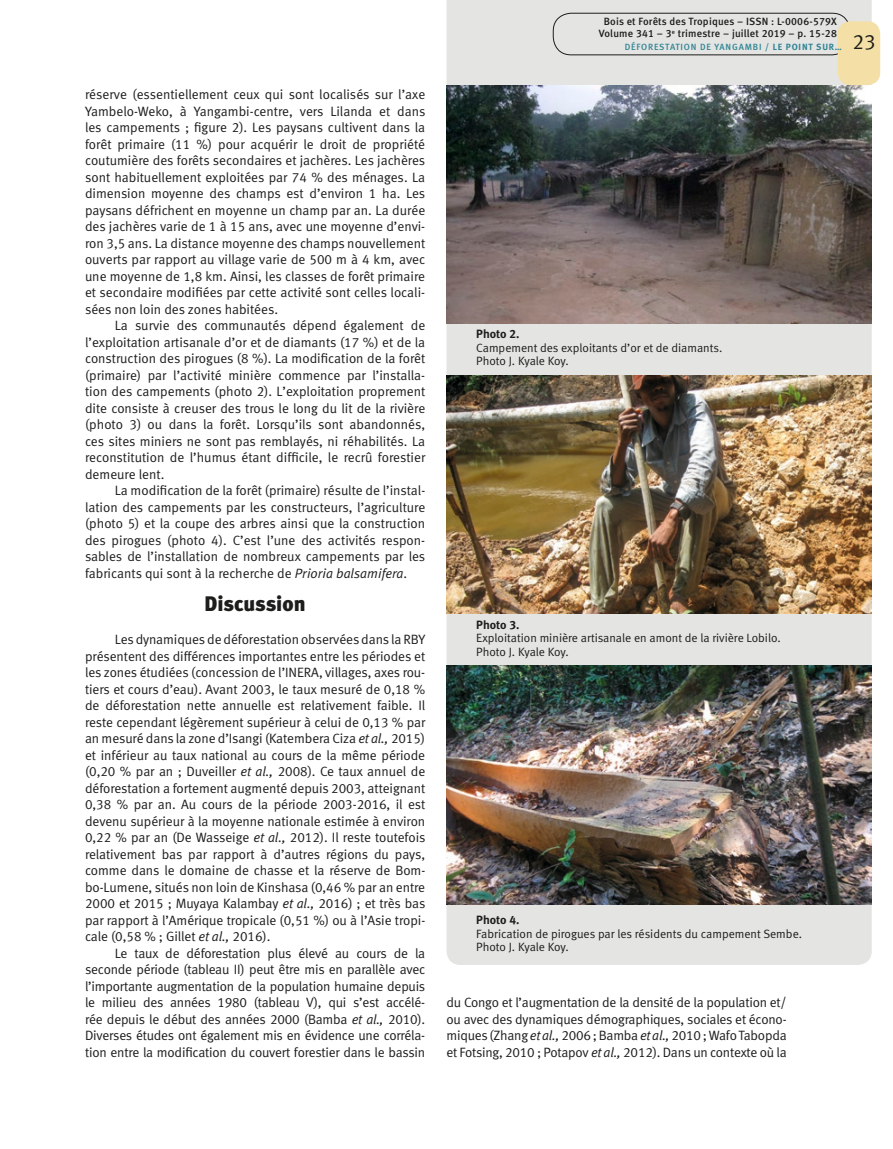
<style>
.page{position:relative;width:893px;height:1149px;background:#fff}
.page>*{position:absolute;margin:0;border:0;box-sizing:border-box;transform-origin:0 0}
.t1{font:21px "Meta Black LF";letter-spacing:-.005em;color:#1d1d1b}
.t2{font:21px "Meta Normal LF";color:#1d1d1b}
.t3{font:13.5px/16.5px "Meta Normal LF";letter-spacing:-.005em;color:#1d1d1b;text-align:justify}
.t4{font:12px/13.5px "Meta Normal LF";color:#1d1d1b}
.t5{font:12px "Meta Bold LF";color:#1d1d1b}
.t6{font:10.5px/12px "Meta Medium LF";letter-spacing:.02em;color:#1d1d1b;text-align:center}
.t7{font:9px "Meta Medium LF";letter-spacing:.09em;color:#2f8593}
.s1{font-style:italic}
.s2{font-family:"Meta Bold LF"}
</style>
<div class="page">
<div style="left:446px;top:0;width:426px;height:964px;background:#e4e4e3"></div>
<img style="left:447px;top:85px;width:424px;height:238px">
<img style="left:447px;top:375px;width:424px;height:238px">
<img style="left:447px;top:665px;width:424px;height:239px">
<div style="left:553px;top:13px;width:297px;height:42px;border:1px solid #1d1d1b;border-radius:18px"></div>
<div style="left:838px;top:21px;width:42px;height:64px;background:#f4dfa6;border-radius:13px"></div>
<p class="t3" style="left:85px;top:86px;width:342px">réserve (essentiellement ceux qui sont localisés sur l’axe Yambelo-Weko, à Yangambi-centre, vers Lilanda et dans les campements ; figure 2). Les paysans cultivent dans la forêt primaire (11 %) pour acquérir le droit de propriété coutumière des forêts secondaires et jachères. Les jachères sont habituellement exploitées par 74 % des ménages. La dimension moyenne des champs est d’environ 1 ha. Les paysans défrichent en moyenne un champ par an. La durée des jachères varie de 1 à 15 ans, avec une moyenne d’envi&shy;ron 3,5 ans. La distance moyenne des champs nouvellement ouverts par rapport au village varie de 500 m à 4 km, avec une moyenne de 1,8 km. Ainsi, les classes de forêt primaire et secondaire modifiées par cette activité sont celles locali&shy;sées non loin des zones habitées.</p>
<p class="t3" style="left:85px;top:317px;width:342px;text-indent:30px">La survie des communautés dépend également de l’exploitation artisanale d’or et de diamants (17 %) et de la construction des pirogues (8 %). La modification de la forêt (primaire) par l’activité minière commence par l’installa&shy;tion des campements (photo 2). L’exploitation proprement dite consiste à creuser des trous le long du lit de la rivière (photo 3) ou dans la forêt. Lorsqu’ils sont abandonnés, ces sites miniers ne sont pas remblayés, ni réhabilités. La reconstitution de l’humus étant difficile, le recrû forestier demeure lent.</p>
<p class="t3" style="left:85px;top:482px;width:342px;text-indent:30px">La modification de la forêt (primaire) résulte de l’instal&shy;lation des campements par les constructeurs, l’agriculture (photo 5) et la coupe des arbres ainsi que la construction des pirogues (photo 4). C’est l’une des activités respon&shy;sables de l’installation de nombreux campements par les fabricants qui sont à la recherche de <span class="s1">Prioria balsamifera</span>.</p>
<h1 class="t1" style="left:205px;top:591px;width:102px">Discussion</h1>
<p class="t3" style="left:85px;top:630px;width:342px;text-indent:30px">Les dynamiques de déforestation observées dans la RBY présentent des différences importantes entre les périodes et les zones étudiées (concession de l’INERA, villages, axes rou&shy;tiers et cours d’eau). Avant 2003, le taux mesuré de 0,18 % de déforestation nette annuelle est relativement faible. Il reste cependant légèrement supérieur à celui de 0,13 % par an mesuré dans la zone d’Isangi (Katembera Ciza <span class="s1">et al.,</span> 2015) et inférieur au taux national au cours de la même période (0,20 % par an ; Duveiller <span class="s1">et al.,</span> 2008). Ce taux annuel de déforestation a fortement augmenté depuis 2003, atteignant 0,38 % par an. Au cours de la période 2003-2016, il est devenu supérieur à la moyenne nationale estimée à environ 0,22 % par an (De Wasseige <span class="s1">et al.,</span> 2012). Il reste toutefois relativement bas par rapport à d’autres régions du pays, comme dans le domaine de chasse et la réserve de Bom&shy;bo-Lumene, situés non loin de Kinshasa (0,46 % par an entre 2000 et 2015 ; Muyaya Kalambay <span class="s1">et al.,</span> 2016) ; et très bas par rapport à l’Amérique tropicale (0,51 %) ou à l’Asie tropi&shy;cale (0,58 % ; Gillet <span class="s1">et al.,</span> 2016).</p>
<p class="t3" style="left:85px;top:944px;width:342px;text-indent:30px">Le taux de déforestation plus élevé au cours de la seconde période (tableau II) peut être mis en parallèle avec l’importante augmentation de la population humaine depuis le milieu des années 1980 (tableau V), qui s’est accélé&shy;rée depuis le début des années 2000 (Bamba <span class="s1">et al.,</span> 2010).<br>Diverses études ont également mis en évidence une corréla&shy;tion entre la modification du couvert forestier dans le bassin</p>
<p class="t6" style="left:599px;top:16px;width:239px">Bois et Forêts des Tropiques – ISSN : L-0006-579X<br>Volume 341 – 3<sup>e</sup> trimestre – juillet 2019 – p. 15-28</p>
<p class="t7" style="left:625px;top:41px;width:219px">DÉFORESTATION DE YANGAMBI <span class="s2">/ LE POINT SUR…</span></p>
<h1 class="t2" style="left:852px;top:30px;width:25px">23</h1>
<p class="t5" style="left:476px;top:327px;width:45px">Photo 2.</p>
<p class="t4" style="left:476px;top:340px;width:248px">Campement des exploitants d’or et de diamants.<br>Photo J. Kyale Koy.</p>
<p class="t5" style="left:476px;top:617px;width:45px">Photo 3.</p>
<p class="t4" style="left:476px;top:631px;width:306px">Exploitation minière artisanale en amont de la rivière Lobilo.<br>Photo J. Kyale Koy.</p>
<p class="t5" style="left:476px;top:912px;width:45px">Photo 4.</p>
<p class="t4" style="left:476px;top:926px;width:327px">Fabrication de pirogues par les résidents du campement Sembe.<br>Photo J. Kyale Koy.</p>
<p class="t3" style="left:446px;top:993px;width:342px">du Congo et l’augmentation de la densité de la population et/ ou avec des dynamiques démographiques, sociales et écono&shy;miques (Zhang <span class="s1">etal.,</span> 2006; Bamba <span class="s1">etal.,</span> 2010 ; Wafo Tabopda et Fotsing, 2010 ; Potapov <span class="s1">et al.,</span> 2012). Dans un contexte où la</p>
</div>
